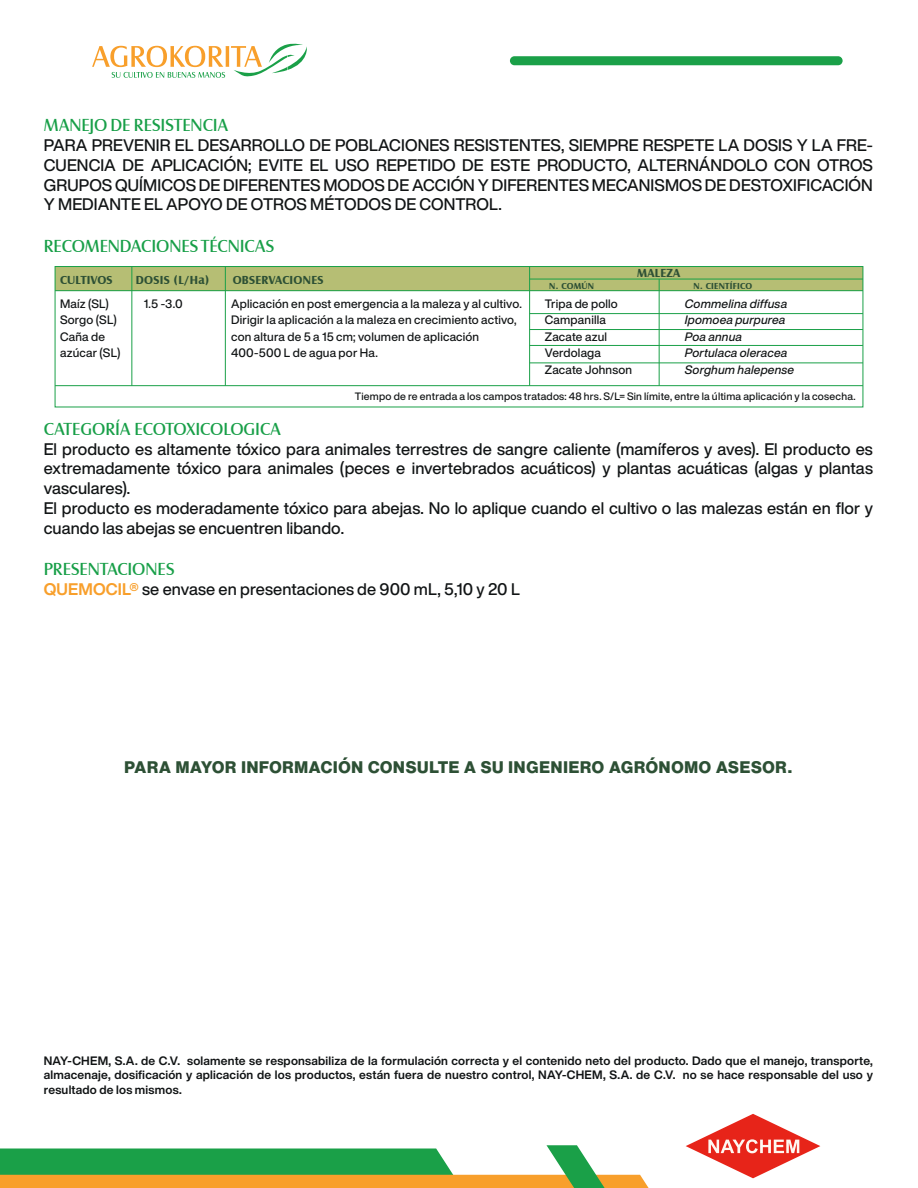
<style>
.page{position:relative;width:918px;height:1188px;background:#fff}
.page>*{position:absolute;margin:0;border:0;box-sizing:border-box;transform-origin:0 0}
.t1{font:18px "Castle T";color:#189f48}
.t2{font:500 16.5px/19.8px "Helvetica Now Display";letter-spacing:.005em;color:#111415;text-align:justify}
.t3{font:800 16.5px "Helvetica Now Text";letter-spacing:.01em;color:#2d5035}
.t4{font:700 12px/14.4px "Helvetica Now Display";letter-spacing:.02em;color:#111415;text-align:justify}
.t5{font:500 12px/16.5px "Helvetica Now Display";letter-spacing:.015em;color:#111415}
.t6{font:12px/16.5px "Helvetica Now Display Med Ita";letter-spacing:.015em;color:#111415}
.t7{font:700 12px "Castle T";letter-spacing:.025em;color:#2d5035}
.t8{font:500 10.5px "Helvetica Now Display";letter-spacing:.02em;color:#111415}
.t9{font:700 9px "Castle T";letter-spacing:.025em;color:#2d5035}
.s1{font-weight:700;color:#f89f2b}
</style>
<div class="page">
<div style="left:55px;top:267px;width:808px;height:24px;background:#b6be74"></div>
<div style="left:55px;top:266px;width:808px;height:141px;border:1px solid #1aa048"></div>
<hr style="left:55px;top:385px;width:808px;height:1px;background:#1aa048">
<hr style="left:55px;top:290px;width:808px;height:1px;background:#1aa048">
<hr style="left:530px;top:313px;width:333px;height:1px;background:#1aa048">
<hr style="left:530px;top:279px;width:333px;height:1px;background:#1aa048">
<hr style="left:530px;top:329px;width:333px;height:1px;background:#1aa048">
<hr style="left:530px;top:345px;width:333px;height:1px;background:#1aa048">
<hr style="left:530px;top:363px;width:333px;height:1px;background:#1aa048">
<hr style="left:225px;top:267px;width:1px;height:119px;background:#1aa048">
<hr style="left:529px;top:267px;width:1px;height:119px;background:#1aa048">
<hr style="left:659px;top:279px;width:1px;height:107px;background:#1aa048">
<hr style="left:131px;top:267px;width:1px;height:119px;background:#1aa048">
<svg style="left:92px;top:43px;width:215px;height:35px"></svg>
<div style="left:510px;top:56px;width:333px;height:9px;background:#1aa048;border-radius:5px"></div>
<svg style="left:0;top:1114px;width:820px;height:74px"></svg>
<p class="t1" style="left:44px;top:115px;width:186px">MANEJO DE RESISTENCIA</p>
<p class="t2" style="left:44px;top:135px;width:831px">PARA PREVENIR EL DESARROLLO DE POBLACIONES RESISTENTES, SIEMPRE RESPETE LA DOSIS Y LA FRE-CUENCIA DE APLICACIÓN; EVITE EL USO REPETIDO DE ESTE PRODUCTO, ALTERNÁNDOLO CON OTROS GRUPOS QUÍMICOS DE DIFERENTES MODOS DE ACCIÓN Y DIFERENTES MECANISMOS DE DESTOXIFICACIÓN Y MEDIANTE EL APOYO DE OTROS MÉTODOS DE CONTROL.</p>
<p class="t1" style="left:44px;top:235px;width:232px">RECOMENDACIONES TÉCNICAS</p>
<p class="t7" style="left:136px;top:273px;width:75px">DOSIS (L/Ha)</p>
<p class="t7" style="left:60px;top:273px;width:54px">CULTIVOS</p>
<p class="t7" style="left:233px;top:273px;width:92px">OBSERVACIONES</p>
<p class="t7" style="left:637px;top:267px;width:45px">MALEZA</p>
<p class="t9" style="left:549px;top:281px;width:46px">N. COMÚN</p>
<p class="t9" style="left:694px;top:281px;width:60px">N. CIENTÍFICO</p>
<p class="t5" style="left:60px;top:295px;width:62px">Maíz (SL)<br>Sorgo (SL)<br>Caña de azúcar (SL)</p>
<p class="t5" style="left:144px;top:295px;width:41px">1.5 -3.0</p>
<p class="t5" style="left:231px;top:295px;width:292px">Aplicación en post emergencia a la maleza y al cultivo.<br>Dirigir la aplicación a la maleza en crecimiento activo, con altura de 5 a 15 cm; volumen de aplicación 400-500 L de agua por Ha.</p>
<p class="t8" style="left:355px;top:389px;width:502px">Tiempo de re entrada a los campos tratados: 48 hrs. S/L= Sin límite, entre la última aplicación y la cosecha.</p>
<p class="t5" style="left:545px;top:295px;width:89px">Tripa de pollo<br>Campanilla<br>Zacate azul<br>Verdolaga<br>Zacate Johnson</p>
<p class="t6" style="left:685px;top:295px;width:111px">Commelina diffusa<br>Ipomoea purpurea<br>Poa annua<br>Portulaca oleracea<br>Sorghum halepense</p>
<p class="t1" style="left:44px;top:418px;width:239px">CATEGORÍA ECOTOXICOLOGICA</p>
<p class="t2" style="left:44px;top:439px;width:831px;text-align:left">El producto es altamente tóxico para animales terrestres de sangre caliente (mamíferos y aves). El producto es extremadamente tóxico para animales (peces e invertebrados acuáticos) y plantas acuáticas (algas y plantas vasculares).<br>El producto es moderadamente tóxico para abejas. No lo aplique cuando el cultivo o las malezas están en flor y cuando las abejas se encuentren libando.</p>
<p class="t1" style="left:44px;top:559px;width:132px">PRESENTACIONES</p>
<p class="t2" style="left:44px;top:579px;width:478px"><span class="s1">QUEMOCIL®</span> se envase en presentaciones de 900 mL, 5,10 y 20 L</p>
<p class="t3" style="left:124px;top:755px;width:670px">PARA MAYOR INFORMACIÓN CONSULTE A SU INGENIERO AGRÓNOMO ASESOR.</p>
<p class="t4" style="left:44px;top:1053px;width:831px">NAY-CHEM, S.A. de C.V. solamente se responsabiliza de la formulación correcta y el contenido neto del producto. Dado que el manejo, transporte, almacenaje, dosificación y aplicación de los productos, están fuera de nuestro control, NAY-CHEM, S.A. de C.V. no se hace responsable del uso y resultado de los mismos.</p>
</div>
